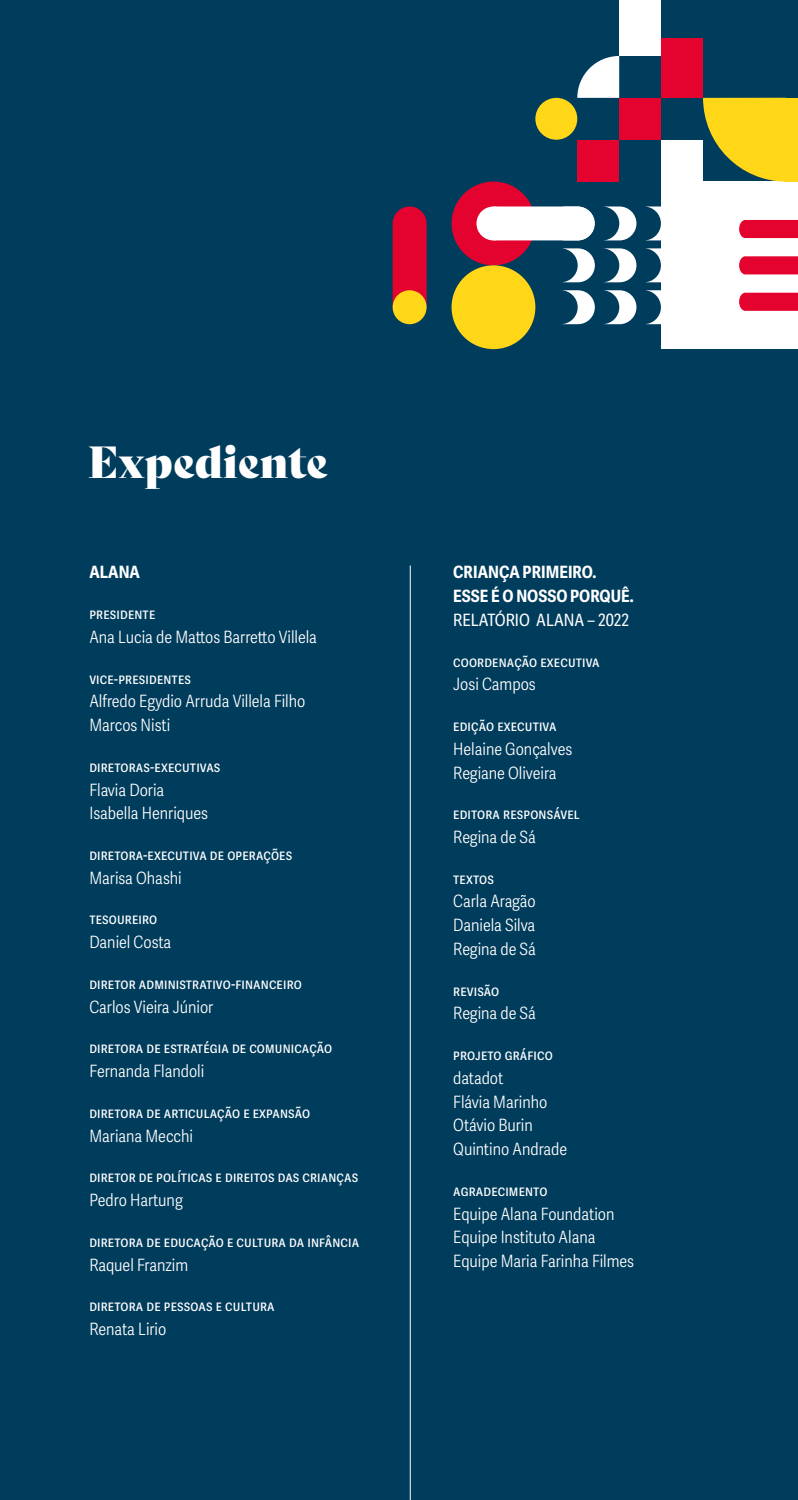
<style>
.page{position:relative;width:798px;height:1500px;background:#fff}
.page>*{position:absolute;margin:0;border:0;box-sizing:border-box;transform-origin:0 0}
.t1{font:43.75px "Bely Display";color:#fff}
.t2{font:300 17px/23.8px "Adelle Sans Cnd";color:#fff}
.t3{font:700 17px/23.8px "Adelle Sans Cnd";color:#fff}
.t4{font:15.25px "Adelle Sans Cnd";letter-spacing:.01em;color:#fff}
.s1{font-weight:400}
</style>
<div class="page">
<div style="left:0;top:0;width:797px;height:1500px;background:#003c5c"></div>
<hr style="left:410px;top:566px;width:1px;height:934px;background:#fff">
<div style="left:661px;top:182px;width:44px;height:167px;background:#fff"></div>
<div style="left:702px;top:182px;width:95px;height:167px;background:#fff"></div>
<div style="left:661px;top:38px;width:41px;height:60px;background:#e4032e"></div>
<div style="left:619px;top:0;width:42px;height:56px;background:#fff"></div>
<div style="left:661px;top:140px;width:41px;height:42px;background:#fff"></div>
<div style="left:619px;top:98px;width:42px;height:42px;background:#e4032e"></div>
<svg style="left:577px;top:56px;width:42px;height:42px"></svg>
<div style="left:577px;top:140px;width:42px;height:42px;background:#e4032e"></div>
<div style="left:535px;top:98px;width:42px;height:42px;background:#ffd618;border-radius:21px"></div>
<div style="left:451px;top:182px;width:84px;height:83px;background:#e4032e;border-radius:42px"></div>
<svg style="left:392px;top:207px;width:34px;height:96px;background:#d70630"></svg>
<div style="left:476px;top:207px;width:34px;height:33px;background:#fff;border-radius:50%"></div>
<div style="left:451px;top:265px;width:84px;height:84px;background:#ffd618;border-radius:50%"></div>
<div style="left:392px;top:290px;width:34px;height:34px;background:#ffd618;border-radius:50%"></div>
<svg style="left:702px;top:98px;width:82px;height:84px"></svg>
<svg style="left:739px;top:220px;width:58px;height:18px"></svg>
<svg style="left:739px;top:256px;width:58px;height:18px"></svg>
<svg style="left:739px;top:293px;width:58px;height:18px"></svg>
<div style="left:497px;top:207px;width:97px;height:33px;background:#fff"></div>
<svg style="left:562px;top:248px;width:32px;height:34px"></svg>
<svg style="left:562px;top:290px;width:32px;height:34px"></svg>
<svg style="left:606px;top:207px;width:30px;height:33px"></svg>
<svg style="left:604px;top:248px;width:32px;height:34px"></svg>
<svg style="left:604px;top:290px;width:32px;height:34px"></svg>
<svg style="left:648px;top:207px;width:13px;height:33px"></svg>
<svg style="left:645px;top:248px;width:16px;height:34px"></svg>
<svg style="left:645px;top:290px;width:16px;height:34px"></svg>
<div style="left:784px;top:98px;width:13px;height:84px;background:#ffd618"></div>
<h1 class="t1" style="left:88px;top:427px;width:242px">Expediente</h1>
<p class="t3" style="left:89px;top:561px;width:52px">ALANA</p>
<p class="t4" style="left:89px;top:605px;width:67px">presidente</p>
<p class="t2" style="left:89px;top:625px;width:229px">Ana Lucia de Mattos Barretto Villela</p>
<p class="t4" style="left:89px;top:669px;width:103px">vice-presidentes</p>
<p class="t2" style="left:89px;top:690px;width:217px">Alfredo Egydio Arruda Villela Filho<br>Marcos Nisti</p>
<p class="t4" style="left:89px;top:757px;width:132px">diretoras-executivas</p>
<p class="t2" style="left:89px;top:778px;width:120px">Flavia Doria<br>Isabella Henriques</p>
<p class="t4" style="left:89px;top:846px;width:204px">diretora-executiva de operações</p>
<p class="t2" style="left:89px;top:866px;width:94px">Marisa Ohashi</p>
<p class="t4" style="left:89px;top:910px;width:69px">tesoureiro</p>
<p class="t2" style="left:89px;top:931px;width:83px">Daniel Costa</p>
<p class="t4" style="left:89px;top:975px;width:214px">diretor administrativo-financeiro</p>
<p class="t2" style="left:89px;top:995px;width:125px">Carlos Vieira Júnior</p>
<p class="t4" style="left:89px;top:1039px;width:244px">diretora de estratégia de comunicação</p>
<p class="t2" style="left:89px;top:1060px;width:116px">Fernanda Flandoli</p>
<p class="t4" style="left:89px;top:1104px;width:222px">diretora de articulação e expansão</p>
<p class="t2" style="left:89px;top:1124px;width:105px">Mariana Mecchi</p>
<p class="t4" style="left:89px;top:1168px;width:270px">diretor de políticas e direitos das crianças</p>
<p class="t2" style="left:89px;top:1189px;width:95px">Pedro Hartung</p>
<p class="t4" style="left:89px;top:1232px;width:271px">diretora de educação e cultura da infância</p>
<p class="t2" style="left:89px;top:1253px;width:100px">Raquel Franzim</p>
<p class="t4" style="left:89px;top:1297px;width:187px">diretora de pessoas e cultura</p>
<p class="t2" style="left:89px;top:1318px;width:78px">Renata Lirio</p>
<p class="t3" style="left:453px;top:561px;width:182px">CRIANÇA PRIMEIRO.<br>ESSE É O NOSSO PORQUÊ.<br><span class="s1">RELATÓRIO ALANA – 2022</span></p>
<p class="t4" style="left:453px;top:652px;width:148px">coordenação executiva</p>
<p class="t2" style="left:453px;top:673px;width:84px">Josi Campos</p>
<p class="t4" style="left:453px;top:717px;width:105px">edição executiva</p>
<p class="t2" style="left:453px;top:737px;width:120px">Helaine Gonçalves<br>Regiane Oliveira</p>
<p class="t4" style="left:453px;top:805px;width:128px">editora responsável</p>
<p class="t2" style="left:453px;top:826px;width:84px">Regina de Sá</p>
<p class="t4" style="left:453px;top:869px;width:42px">textos</p>
<p class="t2" style="left:453px;top:890px;width:84px;text-align:justify">Carla Aragão Daniela Silva Regina de Sá</p>
<p class="t4" style="left:453px;top:981px;width:48px">revisão</p>
<p class="t2" style="left:453px;top:1002px;width:84px">Regina de Sá</p>
<p class="t4" style="left:453px;top:1046px;width:101px">projeto gráfico</p>
<p class="t2" style="left:453px;top:1067px;width:115px">datadot<br>Flávia Marinho<br>Otávio Burin<br>Quintino Andrade</p>
<p class="t4" style="left:453px;top:1182px;width:96px">agradecimento</p>
<p class="t2" style="left:453px;top:1202px;width:182px">Equipe Alana Foundation<br>Equipe Instituto Alana<br>Equipe Maria Farinha Filmes</p>
</div>
